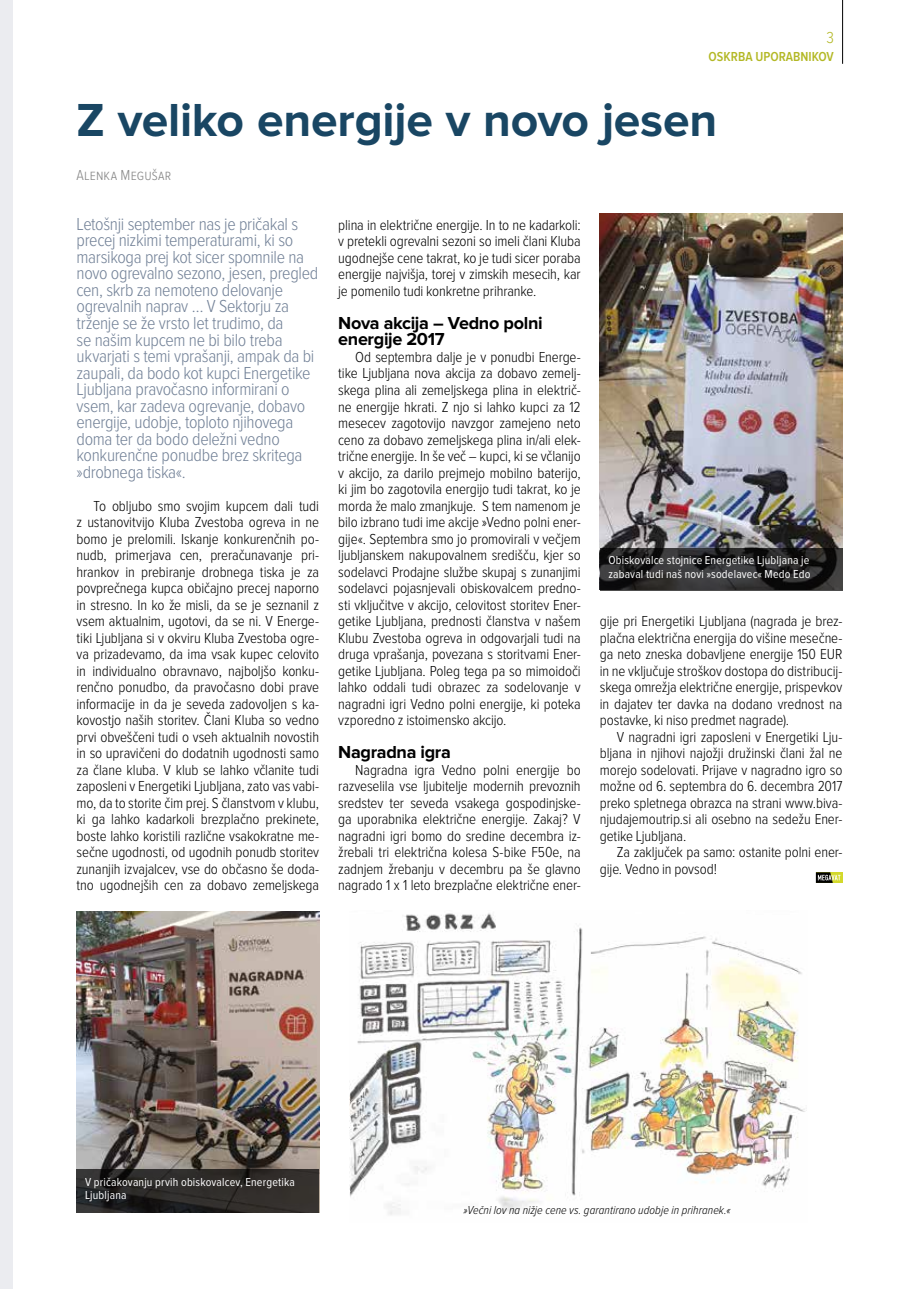
<style>
.page{position:relative;width:919px;height:1289px;background:#fff}
.page>*{position:absolute;margin:0;border:0;box-sizing:border-box;transform-origin:0 0}
.t1{font:700 48px "Proxima Nova";letter-spacing:-.005em;color:#194663}
.t2{font:300 18px/16.5px "Proxima Nova Cond";letter-spacing:-.02em;color:#728197}
.t3{font:700 18px/16.5px "Proxima Nova";letter-spacing:-.02em;color:#000}
.t4{font:300 16.5px "Proxima Nova Cond";color:#b3b825}
.t5{font:300 15px/16.5px "Proxima Nova Cond";letter-spacing:-.01em;color:#000;text-align:justify}
.t6{font:300 15px "Proxima Nova Cond";letter-spacing:.01em;color:#878787}
.t7{font:600 13.5px "Proxima Nova Cond";color:#b3b825}
.t8{font:12px/13.5px "Proxima Nova Cond";letter-spacing:.015em;color:#fff}
.t9{font:italic 300 12px "Proxima Nova Cond";letter-spacing:.005em;color:#000}
</style>
<div class="page">
<div style="left:0;top:0;width:13px;height:1288px;background:#ebecf0"></div>
<hr style="left:842px;top:0;width:1px;height:64px;background:#000">
<img style="left:77px;top:911px;width:242px;height:257px">
<img style="left:600px;top:214px;width:242px;height:333px">
<svg style="left:77px;top:1168px;width:242px;height:44px;background:#2c2a28"></svg>
<svg style="left:600px;top:547px;width:242px;height:43px;background:#282829"></svg>
<img style="left:349px;top:913px;width:456px;height:302px">
<svg style="left:840px;top:872px;width:2px;height:10px"></svg>
<svg style="left:815px;top:872px;width:25px;height:10px"></svg>
<p class="t4" style="left:826px;top:30px;width:9px">3</p>
<p class="t7" style="left:708px;top:51px;width:127px">OSKRBA UPORABNIKOV</p>
<h1 class="t1" style="left:77px;top:98px;width:642px">Z veliko energije v novo jesen</h1>
<p class="t6" style="left:77px;top:168px;width:96px">Alenka Megušar</p>
<p class="t2" style="left:77px;top:216px;width:243px">Letošnji september nas je pričakal s precej nizkimi temperaturami, ki so marsikoga prej kot sicer spomnile na novo ogrevalno sezono, jesen, pregled cen, skrb za nemoteno delovanje ogrevalnih naprav … V Sektorju za trženje se že vrsto let trudimo, da<br>se našim kupcem ne bi bilo treba ukvarjati s temi vprašanji, ampak da bi zaupali, da bodo kot kupci Energetike Ljubljana pravočasno informirani o vsem, kar zadeva ogrevanje, dobavo energije, udobje, toploto njihovega doma ter da bodo deležni vedno konkurenčne ponudbe brez skritega »drobnega tiska«.</p>
<p class="t5" style="left:77px;top:498px;width:244px;text-indent:17px">To obljubo smo svojim kupcem dali tudi z ustanovitvijo Kluba Zvestoba ogreva in ne bomo je prelomili. Iskanje konkurenčnih po&shy;nudb, primerjava cen, preračunavanje pri&shy;hrankov in prebiranje drobnega tiska je za povprečnega kupca običajno precej naporno in stresno. In ko že misli, da se je seznanil z vsem aktualnim, ugotovi, da se ni. V Energe&shy;tiki Ljubljana si v okviru Kluba Zvestoba ogre&shy;va prizadevamo, da ima vsak kupec celovito in individualno obravnavo, najboljšo konku&shy;renčno ponudbo, da pravočasno dobi prave informacije in da je seveda zadovoljen s ka&shy;kovostjo naših storitev. Člani Kluba so vedno prvi obveščeni tudi o vseh aktualnih novostih in so upravičeni do dodatnih ugodnosti samo za člane kluba. V klub se lahko včlanite tudi zaposleni v Energetiki Ljubljana, zato vas vabi&shy;mo, da to storite čim prej. S članstvom v klubu, ki ga lahko kadarkoli brezplačno prekinete, boste lahko koristili različne vsakokratne me&shy;sečne ugodnosti, od ugodnih ponudb storitev zunanjih izvajalcev, vse do občasno še doda&shy;tno ugodnejših cen za dobavo zemeljskega</p>
<p class="t5" style="left:338px;top:217px;width:244px">plina in električne energije. In to ne kadarkoli: v pretekli ogrevalni sezoni so imeli člani Kluba ugodnejše cene takrat, ko je tudi sicer poraba energije najvišja, torej v zimskih mesecih, kar je pomenilo tudi konkretne prihranke.</p>
<p class="t3" style="left:338px;top:315px;width:206px">Nova akcija – Vedno polni energije 2017</p>
<p class="t5" style="left:338px;top:349px;width:244px;text-indent:17px">Od septembra dalje je v ponudbi Energe&shy;tike Ljubljana nova akcija za dobavo zemelj&shy;skega plina ali zemeljskega plina in električ&shy;ne energije hkrati. Z njo si lahko kupci za 12 mesecev zagotovijo navzgor zamejeno neto ceno za dobavo zemeljskega plina in/ali elek&shy;trične energije. In še več – kupci, ki se včlanijo v akcijo, za darilo prejmejo mobilno baterijo, ki jim bo zagotovila energijo tudi takrat, ko je morda že malo zmanjkuje. S tem namenom je bilo izbrano tudi ime akcije »Vedno polni ener&shy;gije«. Septembra smo jo promovirali v večjem ljubljanskem nakupovalnem središču, kjer so sodelavci Prodajne službe skupaj s zunanjimi sodelavci pojasnjevali obiskovalcem predno&shy;sti vključitve v akcijo, celovitost storitev Ener&shy;getike Ljubljana, prednosti članstva v našem Klubu Zvestoba ogreva in odgovarjali tudi na druga vprašanja, povezana s storitvami Ener&shy;getike Ljubljana. Poleg tega pa so mimoidoči lahko oddali tudi obrazec za sodelovanje v nagradni igri Vedno polni energije, ki poteka vzporedno z istoimensko akcijo.</p>
<p class="t3" style="left:338px;top:744px;width:114px">Nagradna igra</p>
<p class="t5" style="left:338px;top:762px;width:244px;text-indent:17px">Nagradna igra Vedno polni energije bo razveselila vse ljubitelje modernih prevoznih sredstev ter seveda vsakega gospodinjske&shy;ga uporabnika električne energije. Zakaj? V nagradni igri bomo do sredine decembra iz&shy;žrebali tri električna kolesa S-bike F50e, na zadnjem žrebanju v decembru pa še glavno nagrado 1 x 1 leto brezplačne električne ener-</p>
<p class="t8" style="left:608px;top:554px;width:204px">Obiskovalce stojnice Energetike Ljubljana je zabaval tudi naš novi »sodelavec« Medo Edo</p>
<p class="t5" style="left:600px;top:613px;width:244px">gije pri Energetiki Ljubljana (nagrada je brez&shy;plačna električna energija do višine mesečne&shy;ga neto zneska dobavljene energije 150 EUR in ne vključuje stroškov dostopa do distribucij&shy;skega omrežja električne energije, prispevkov in dajatev ter davka na dodano vrednost na postavke, ki niso predmet nagrade).</p>
<p class="t5" style="left:600px;top:729px;width:244px;text-indent:17px">V nagradni igri zaposleni v Energetiki Lju&shy;bljana in njihovi najožji družinski člani žal ne morejo sodelovati. Prijave v nagradno igro so možne od 6. septembra do 6. decembra 2017 preko spletnega obrazca na strani www.biva&shy;njudajemoutrip.si ali osebno na sedežu Ener&shy;getike Ljubljana.</p>
<p class="t5" style="left:600px;top:844px;width:244px;text-indent:17px">Za zaključek pa samo: ostanite polni ener&shy;gije. Vedno in povsod!</p>
<p class="t8" style="left:85px;top:1175px;width:211px">V pričakovanju prvih obiskovalcev, Energetika<br>Ljubljana</p>
<p class="t9" style="left:463px;top:1204px;width:269px">»Večni lov na nižje cene vs. garantirano udobje in prihranek.«</p>
</div>
